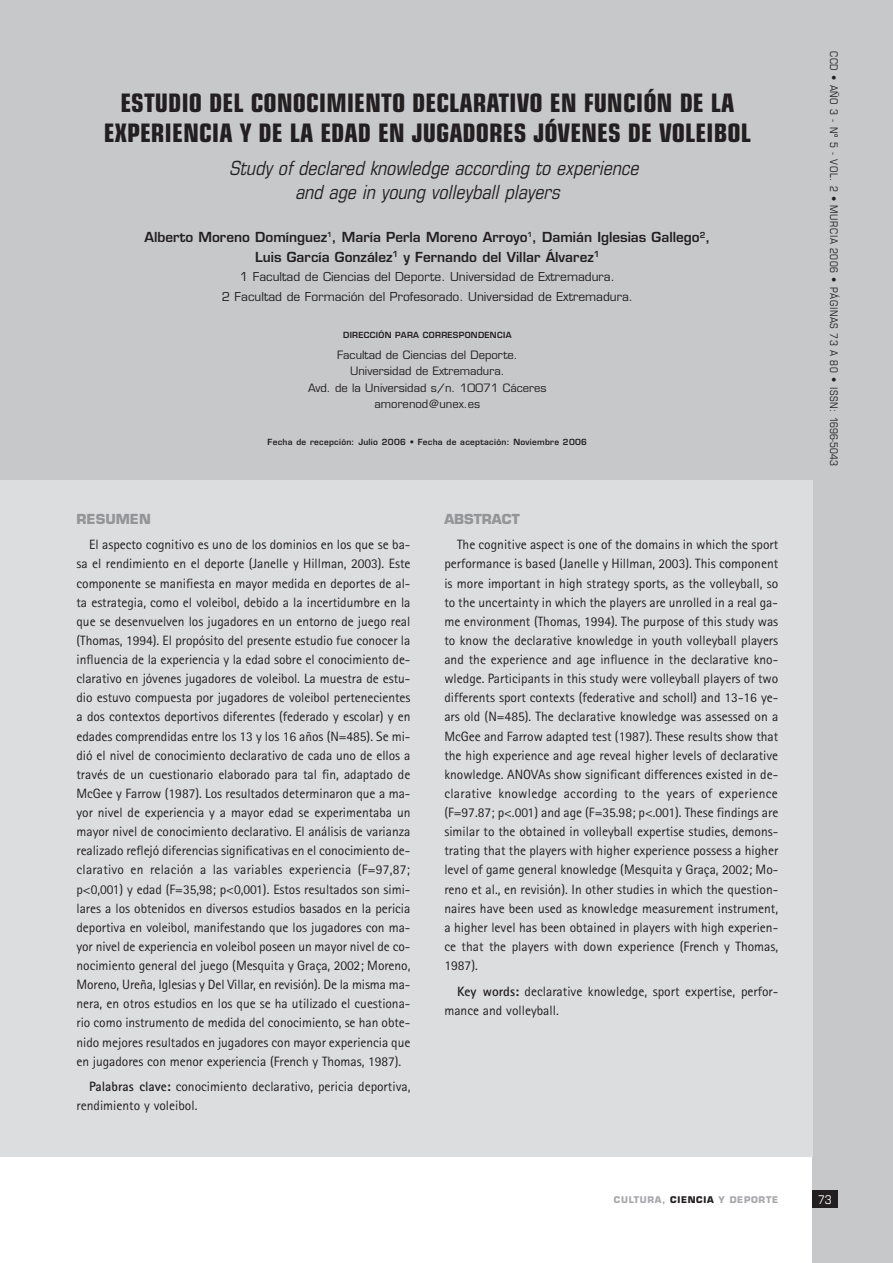
<style>
.page{position:relative;width:893px;height:1263px;background:#fff}
.page>*{position:absolute;margin:0;border:0;box-sizing:border-box;transform-origin:0 0}
.t1{font:700 condensed 25.5px/30px "Eurostile";color:#231f20;text-align:center}
.t2{font:italic condensed 19.5px/24px "Eurostile";color:#231f20}
.t3{font:13.5px/19.2px "Rotis Sans Serif";color:#231f20;text-align:justify}
.t4{font:600 13.5px/19.5px "Eurostile";color:#231f20;text-align:center}
.t5{font:700 13.5px "Eurostile";color:#939598}
.t6{font:12px/19.5px "Eurostile";color:#231f20;text-align:center}
.t7{font:condensed 12px "Eurostile";color:#fff}
.t8{font:11.25px/16.5px "Eurostile";color:#231f20;text-align:center}
.t9{font:condensed 10.5px "Eurostile";letter-spacing:.055em;color:#231f20}
.t10{font:700 9px "Eurostile";letter-spacing:.07em;color:#a8a9ad}
.t11{font:600 8.25px "Eurostile";letter-spacing:.035em;color:#231f20}
.s1{font-weight:700}
.s2{color:#231f20}
</style>
<div class="page">
<div style="left:812px;top:0;width:81px;height:1263px;background:#c7c8ca"></div>
<div style="left:812px;top:1191px;width:26px;height:17px;background:#231f20"></div>
<div style="left:0;top:465px;width:812px;height:692px;background:#dcdddf"></div>
<div style="left:0;top:0;width:812px;height:479px;background:#c7c8ca"></div>
<h1 class="t1" style="left:104px;top:90px;width:649px">ESTUDIO DEL CONOCIMIENTO DECLARATIVO EN FUNCIÓN DE LA<br>EXPERIENCIA Y DE LA EDAD EN JUGADORES JÓVENES DE VOLEIBOL</h1>
<h2 class="t2" style="left:295px;top:157px;width:349px;text-indent:-66px">Study of declared knowledge according to experience and age in young volleyball players</h2>
<p class="t4" style="left:145px;top:229px;width:567px">Alberto Moreno Domínguez<sup>1</sup>, María Perla Moreno Arroyo<sup>1</sup>, Damián Iglesias Gallego<sup>2</sup>,<br>Luis García González<sup>1</sup> y Fernando del Villar Álvarez<sup>1</sup></p>
<p class="t6" style="left:222px;top:268px;width:413px">1 Facultad de Ciencias del Deporte. Universidad de Extremadura.<br>2 Facultad de Formación del Profesorado. Universidad de Extremadura.</p>
<p class="t11" style="left:343px;top:332px;width:170px">DIRECCIÓN PARA CORRESPONDENCIA</p>
<p class="t8" style="left:308px;top:347px;width:240px">Facultad de Ciencias del Deporte.<br>Universidad de Extremadura.<br>Avd. de la Universidad s/n. 10071 Cáceres amorenod@unex.es</p>
<p class="t11" style="left:268px;top:439px;width:321px">Fecha de recepción: Julio 2006 • Fecha de aceptación: Noviembre 2006</p>
<p class="t5" style="left:77px;top:514px;width:76px">RESUMEN</p>
<p class="t3" style="left:77px;top:536px;width:335px;text-indent:13px">El aspecto cognitivo es uno de los dominios en los que se ba&shy;sa el rendimiento en el deporte (Janelle y Hillman, 2003). Este componente se manifiesta en mayor medida en deportes de al&shy;ta estrategia, como el voleibol, debido a la incertidumbre en la que se desenvuelven los jugadores en un entorno de juego real (Thomas, 1994). El propósito del presente estudio fue conocer la influencia de la experiencia y la edad sobre el conocimiento de&shy;clarativo en jóvenes jugadores de voleibol. La muestra de estu&shy;dio estuvo compuesta por jugadores de voleibol pertenecientes a dos contextos deportivos diferentes (federado y escolar) y en edades comprendidas entre los 13 y los 16 años (N=485). Se mi&shy;dió el nivel de conocimiento declarativo de cada uno de ellos a través de un cuestionario elaborado para tal fin, adaptado de McGee y Farrow (1987). Los resultados determinaron que a ma&shy;yor nivel de experiencia y a mayor edad se experimentaba un mayor nivel de conocimiento declarativo. El análisis de varianza realizado reflejó diferencias significativas en el conocimiento de&shy;clarativo en relación a las variables experiencia (F=97,87; p&lt;0,001) y edad (F=35,98; p&lt;0,001). Estos resultados son simi&shy;lares a los obtenidos en diversos estudios basados en la pericia deportiva en voleibol, manifestando que los jugadores con ma&shy;yor nivel de experiencia en voleibol poseen un mayor nivel de co&shy;nocimiento general del juego (Mesquita y Graça, 2002; Moreno, Moreno, Ureña, Iglesias y Del Villar, en revisión). De la misma ma&shy;nera, en otros estudios en los que se ha utilizado el cuestiona&shy;rio como instrumento de medida del conocimiento, se han obte&shy;nido mejores resultados en jugadores con mayor experiencia que en jugadores con menor experiencia (French y Thomas, 1987).</p>
<p class="t3" style="left:77px;top:1078px;width:335px;text-indent:13px"><span class="s1">Palabras clave:</span> conocimiento declarativo, pericia deportiva, rendimiento y voleibol.</p>
<p class="t5" style="left:444px;top:514px;width:77px">ABSTRACT</p>
<p class="t3" style="left:444px;top:536px;width:335px;text-indent:13px">The cognitive aspect is one of the domains in which the sport performance is based (Janelle y Hillman, 2003). This component is more important in high strategy sports, as the volleyball, so to the uncertainty in which the players are unrolled in a real ga&shy;me environment (Thomas, 1994). The purpose of this study was to know the declarative knowledge in youth volleyball players and the experience and age influence in the declarative kno&shy;wledge. Participants in this study were volleyball players of two differents sport contexts (federative and scholl) and 13-16 ye&shy;ars old (N=485). The declarative knowledge was assessed on a McGee and Farrow adapted test (1987). These results show that the high experience and age reveal higher levels of declarative knowledge. ANOVAs show significant differences existed in de&shy;clarative knowledge according to the years of experience (F=97.87; p&lt;.001) and age (F=35.98; p&lt;.001). These findings are similar to the obtained in volleyball expertise studies, demons&shy;trating that the players with higher experience possess a higher level of game general knowledge (Mesquita y Graça, 2002; Mo&shy;reno et al., en revisión). In other studies in which the question&shy;naires have been used as knowledge measurement instrument, a higher level has been obtained in players with high experien&shy;ce that the players with down experience (French y Thomas, 1987).</p>
<p class="t3" style="left:444px;top:983px;width:335px;text-indent:13px"><span class="s1">Key words:</span> declarative knowledge, sport expertise, perfor&shy;mance and volleyball.</p>
<p class="t9" style="left:838px;top:51px;width:416px;rotate:90deg">CCD • AÑO 3 - Nº 5 - VOL. 2 • MURCIA 2006 • PÁGINAS 73 A 80 • ISSN: 1696-5043</p>
<p class="t10" style="left:614px;top:1196px;width:166px">CULTURA, <span class="s2">CIENCIA</span> Y DEPORTE</p>
<p class="t7" style="left:818px;top:1195px;width:15px">73</p>
</div>
